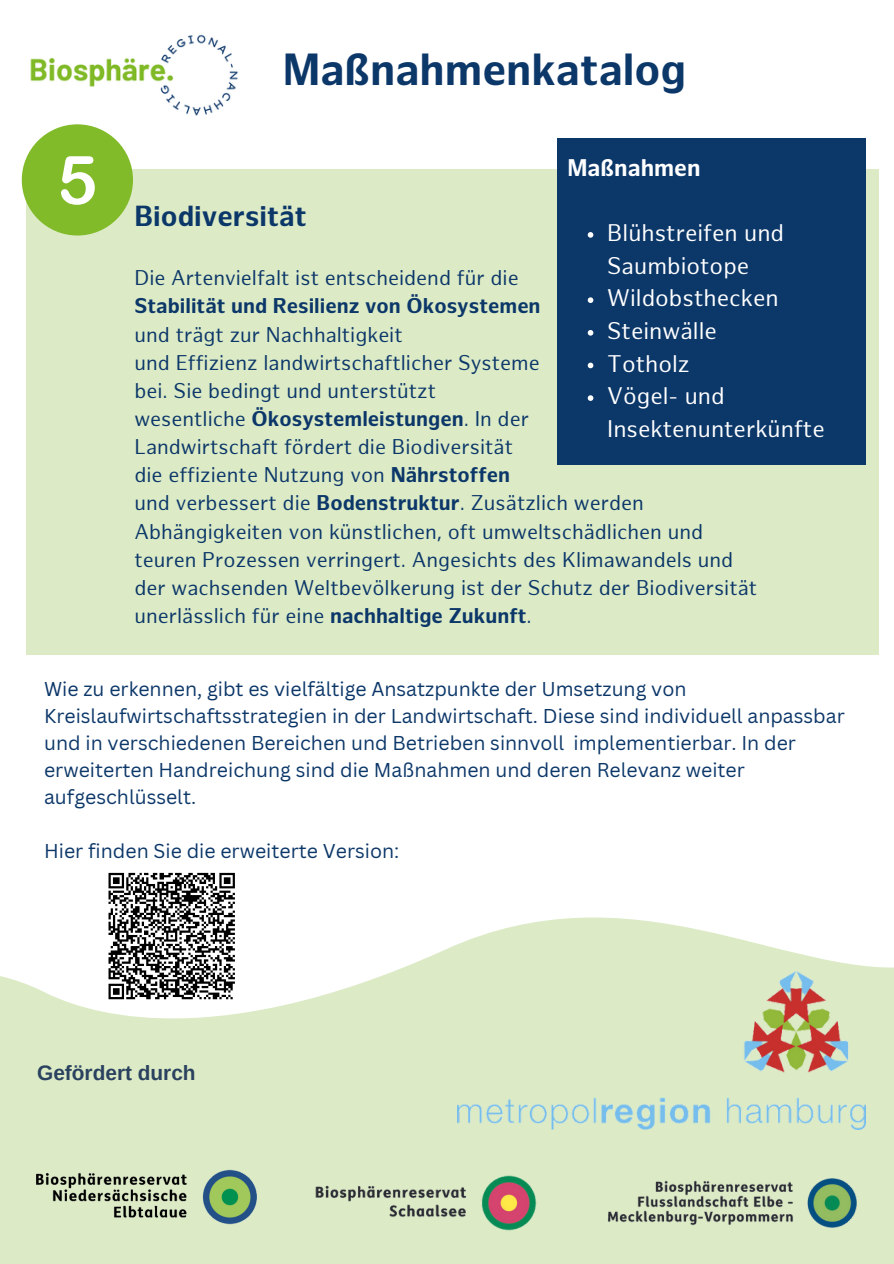
<style>
.page{position:relative;width:894px;height:1264px;background:#fff}
.page>*{position:absolute;margin:0;border:0;box-sizing:border-box;transform-origin:0 0}
.t1{font:700 43.8px "Hamburg Sans";color:#0c3769}
.t2{font:700 28.2px "Hamburg Sans";color:#0c3769}
.t3{font:23.4px/32.7px "Hamburg Sans";color:#fff}
.t4{font:700 23.4px "Hamburg Sans";color:#fff}
.t5{font:700 20.85px "Arimo";color:#2a415f}
.t6{font:20.7px/28.2px "Hamburg Sans";color:#0c3769}
.t7{font:700 20.7px "Hamburg Sans";color:#0c3769}
.t8{font:19.5px/27px "Canva Sans";color:#0c3769}
.s1{font-weight:400}
.s2{font-weight:700}
</style>
<div class="page">
<img style="left:30px;top:34px;width:208px;height:82px">
<svg style="left:0;top:917px;width:893px;height:224px;fill:#dcebc6"></svg>
<div style="left:27px;top:169px;width:851px;height:485px;background:#dcebc6"></div>
<div style="left:556px;top:138px;width:309px;height:327px;background:#0c3769"></div>
<div style="left:22px;top:124px;width:111px;height:111px;background:#82bb2a;border-radius:50%"></div>
<svg style="left:61px;top:156px;width:34px;height:49px"></svg>
<svg style="left:587px;top:232px;width:6px;height:6px"></svg>
<svg style="left:587px;top:297px;width:6px;height:6px"></svg>
<svg style="left:587px;top:330px;width:6px;height:5px"></svg>
<svg style="left:587px;top:362px;width:6px;height:6px"></svg>
<svg style="left:587px;top:395px;width:6px;height:6px"></svg>
<img style="left:457px;top:971px;width:407px;height:158px">
<img style="left:0;top:1129px;width:297px;height:134px">
<img style="left:276px;top:1135px;width:300px;height:128px">
<img style="left:571px;top:1141px;width:322px;height:122px">
<div style="left:104px;top:868px;width:135px;height:135px;background:#fff"></div>
<svg style="left:108px;top:872px;width:127px;height:128px"></svg>
<p class="t1" style="left:282px;top:54px;width:405px">Maßnahmenkatalog</p>
<p class="t4" style="left:567px;top:159px;width:134px">Maßnahmen</p>
<h1 class="t4" style="left:620px;top:168px;width:100px">Relevanz</h1>
<p class="t2" style="left:134px;top:205px;width:174px">Biodiversität</p>
<p class="t3" style="left:607px;top:219px;width:178px">Blühstreifen und<br>Saumbiotope</p>
<p class="t3" style="left:607px;top:284px;width:173px">Wildobsthecken</p>
<p class="t3" style="left:607px;top:317px;width:111px">Steinwälle</p>
<p class="t3" style="left:607px;top:349px;width:84px">Totholz</p>
<p class="t3" style="left:607px;top:382px;width:219px">Vögel- und<br>Insektenunterkünfte</p>
<h3 class="t6" style="left:134px;top:266px;width:385px">Die Artenvielfalt ist entscheidend für die</h3>
<p class="t7" style="left:134px;top:299px;width:407px">Stabilität und Resilienz von Ökosystemen</p>
<p class="t6" style="left:134px;top:322px;width:270px">und trägt zur Nachhaltigkeit</p>
<p class="t6" style="left:134px;top:350px;width:406px">und Effizienz landwirtschaftlicher Systeme</p>
<p class="t6" style="left:134px;top:379px;width:303px">bei. Sie bedingt und unterstützt</p>
<p class="t7" style="left:134px;top:411px;width:396px"><span class="s1">wesentliche</span> Ökosystemleistungen<span class="s1">. In der</span></p>
<h3 class="t6" style="left:134px;top:435px;width:380px">Landwirtschaft fördert die Biodiversität</h3>
<p class="t6" style="left:134px;top:463px;width:377px">die effiziente Nutzung von <span class="s2">Nährstoffen</span></p>
<h2 class="t6" style="left:134px;top:491px;width:624px">und verbessert die <span class="s2">Bodenstruktur</span>. Zusätzlich werden Abhängigkeiten von künstlichen, oft umweltschädlichen und teuren Prozessen verringert. Angesichts des Klimawandels und der wachsenden Weltbevölkerung ist der Schutz der Biodiversität unerlässlich für eine <span class="s2">nachhaltige Zukunft</span>.</h2>
<p class="t8" style="left:44px;top:675px;width:802px">Wie zu erkennen, gibt es vielfältige Ansatzpunkte der Umsetzung von Kreislaufwirtschaftsstrategien in der Landwirtschaft. Diese sind individuell anpassbar und in verschiedenen Bereichen und Betrieben sinnvoll implementierbar. In der erweiterten Handreichung sind die Maßnahmen und deren Relevanz weiter aufgeschlüsselt.</p>
<h5 class="t8" style="left:44px;top:837px;width:356px">Hier finden Sie die erweiterte Version:</h5>
<p class="t5" style="left:37px;top:1060px;width:160px">Gefördert durch</p>
</div>
